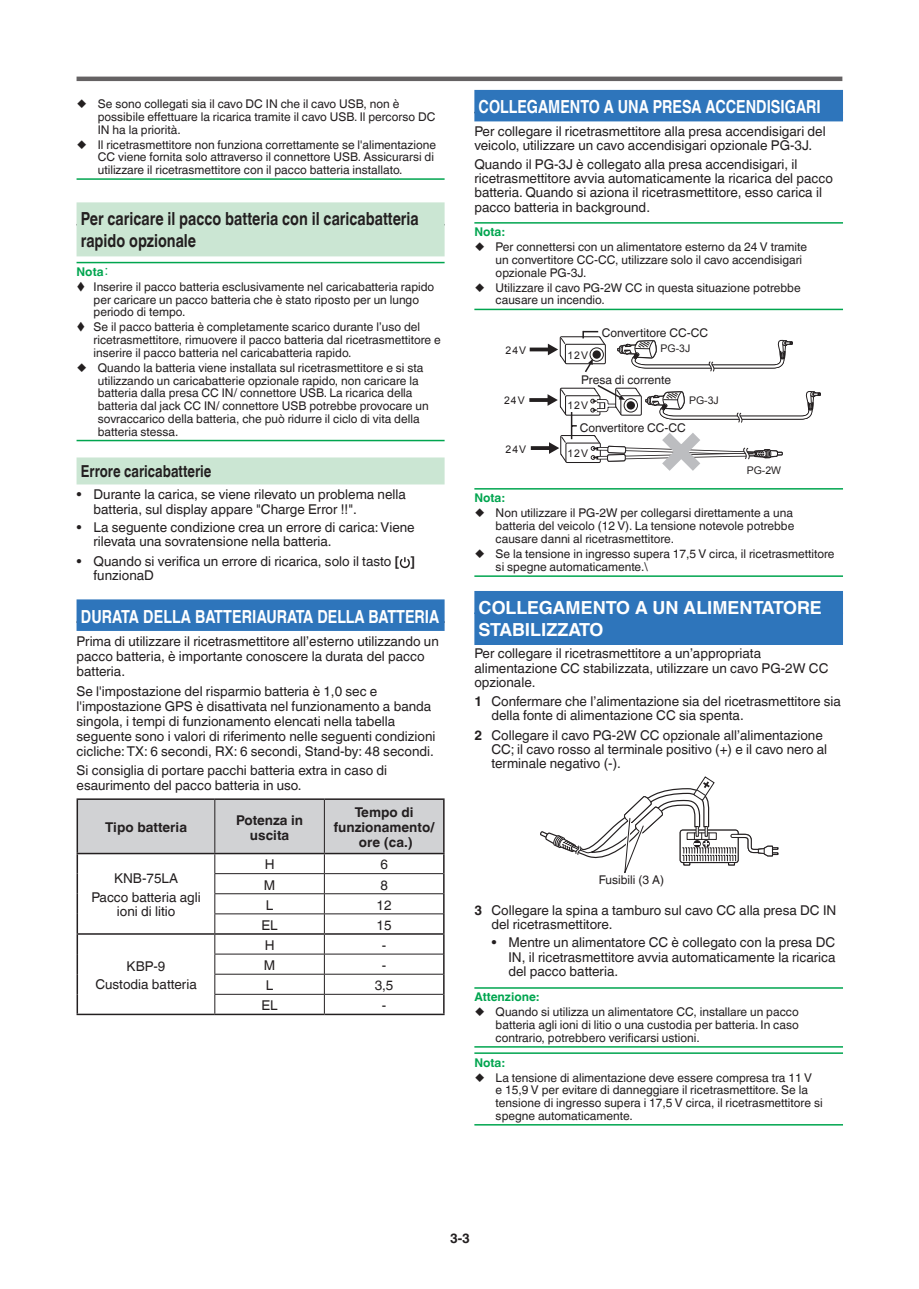
<style>
.page{position:relative;width:919px;height:1289px;background:#fff}
.page>*{position:absolute;margin:0;border:0;box-sizing:border-box;transform-origin:0 0}
.t1{font:700 18px "Helvetica World";color:#fff;scale:.8 1}
.t2{font:700 18px/21.6px "Helvetica World";color:#231f20;scale:.8 1}
.t3{font:700 18px/21.6px "Helvetica World";color:#fff}
.t4{font:700 16.5px "Helvetica World";color:#231f20;scale:.8 1}
.t5{font:13.5px/14.2px "Helvetica World";color:#231f20}
.t6{font:700 13.5px/15px "Helvetica World";color:#231f20;text-align:center}
.t7{font:12px/12.8px "Helvetica World";color:#231f20}
.t8{font:700 12px "Helvetica World";color:#00a54f}
.t9{font:10.5px "Arial";letter-spacing:.1em;color:#231f20}
.s1{font-weight:700;color:#00a54f}
.s2{font-family:"Koz Min Pro";color:#00a54f}
.s3{font-weight:700}
</style>
<div class="page">
<hr style="left:77px;top:77px;width:765px;height:4px;background:#656263">
<hr style="left:77px;top:178px;width:367px;height:2px;background:#00a54f">
<div style="left:77px;top:202px;width:367px;height:54px;background:#cbe6d3"></div>
<hr style="left:77px;top:262px;width:367px;height:1px;background:#00a54f">
<hr style="left:77px;top:440px;width:367px;height:1px;background:#00a54f">
<div style="left:77px;top:457px;width:367px;height:27px;background:#cbe6d3"></div>
<div style="left:77px;top:599px;width:367px;height:32px;background:#2e75bb"></div>
<svg style="left:399px;top:557px;width:11px;height:11px"></svg>
<hr style="left:77px;top:1013px;width:138px;height:2px;background:#231f20">
<hr style="left:77px;top:798px;width:138px;height:2px;background:#231f20">
<hr style="left:215px;top:798px;width:109px;height:2px;background:#231f20">
<hr style="left:324px;top:798px;width:120px;height:2px;background:#231f20">
<svg style="left:77px;top:799px;width:367px;height:214px"></svg>
<hr style="left:215px;top:1013px;width:109px;height:2px;background:#231f20">
<hr style="left:324px;top:1013px;width:120px;height:2px;background:#231f20">
<div style="left:474px;top:90px;width:368px;height:31px;background:#2e75bb"></div>
<hr style="left:474px;top:222px;width:368px;height:2px;background:#00a54f">
<hr style="left:474px;top:309px;width:368px;height:1px;background:#00a54f">
<hr style="left:474px;top:488px;width:368px;height:1px;background:#00a54f">
<hr style="left:474px;top:575px;width:368px;height:2px;background:#00a54f">
<div style="left:474px;top:591px;width:368px;height:54px;background:#2e75bb"></div>
<hr style="left:474px;top:987px;width:368px;height:1px;background:#00a54f">
<hr style="left:474px;top:1046px;width:368px;height:1px;background:#00a54f">
<hr style="left:474px;top:1052px;width:368px;height:1px;background:#00a54f">
<hr style="left:474px;top:1124px;width:368px;height:1px;background:#00a54f">
<svg style="left:617px;top:339px;width:176px;height:33px"></svg>
<svg style="left:529px;top:385px;width:292px;height:86px"></svg>
<svg style="left:529px;top:331px;width:77px;height:41px"></svg>
<svg style="left:540px;top:776px;width:238px;height:97px"></svg>
<p class="t7" style="left:98px;top:98px;width:339px;text-indent:-21px">○ Se sono collegati sia il cavo DC IN che il cavo USB, non è possibile effettuare la ricarica tramite il cavo USB. Il percorso DC<br>IN ha la priorità.</p>
<p class="t7" style="left:98px;top:138px;width:340px;text-indent:-21px">○ Il ricetrasmettitore non funziona correttamente se l'alimentazione<br>CC viene fornita solo attraverso il connettore USB. Assicurarsi di utilizzare il ricetrasmettitore con il pacco batteria installato.</p>
<h1 class="t2" style="left:81px;top:208px;width:424px">Per caricare il pacco batteria con il caricabatteria rapido opzionale</h1>
<p class="t7" style="left:94px;top:264px;width:342px;line-height:14.9px;text-indent:-17px"><span class="s1">Nota</span><span class="s2">：<br></span>Inserire il pacco batteria esclusivamente nel caricabatteria rapido</p>
<p class="t7" style="left:94px;top:293px;width:327px">per caricare un pacco batteria che è stato riposto per un lungo periodo di tempo.</p>
<p class="t7" style="left:94px;top:321px;width:349px">Se il pacco batteria è completamente scarico durante l’uso del ricetrasmettitore, rimuovere il pacco batteria dal ricetrasmettitore e inserire il pacco batteria nel caricabatteria rapido.</p>
<p class="t7" style="left:98px;top:361px;width:332px;text-indent:-21px">○ Quando la batteria viene installata sul ricetrasmettitore e si sta utilizzando un caricabatterie opzionale rapido, non caricare la batteria dalla presa CC IN/ connettore USB. La ricarica della batteria dal jack CC IN/ connettore USB potrebbe provocare un sovraccarico della batteria, che può ridurre il ciclo di vita della batteria stessa.</p>
<h2 class="t4" style="left:81px;top:461px;width:165px">Errore caricabatterie</h2>
<p class="t5" style="left:94px;top:487px;width:314px;text-indent:-17px">• Durante la carica, se viene rilevato un problema nella batteria, sul display appare "Charge Error !!".</p>
<p class="t5" style="left:94px;top:520px;width:323px;text-indent:-17px">• La seguente condizione crea un errore di carica: Viene rilevata una sovratensione nella batteria.</p>
<p class="t5" style="left:94px;top:554px;width:323px;text-indent:-17px">• Quando si verifica un errore di ricarica, solo il tasto <span class="s3">[ ] </span>funzionaD</p>
<h1 class="t1" style="left:81px;top:606px;width:449px">DURATA DELLA BATTERIAURATA DELLA BATTERIA</h1>
<p class="t5" style="left:77px;top:634px;width:364px;line-height:15px">Prima di utilizzare il ricetrasmettitore all’esterno utilizzando un pacco batteria, è importante conoscere la durata del pacco batteria.</p>
<p class="t5" style="left:77px;top:683px;width:360px;line-height:15px">Se l'impostazione del risparmio batteria è 1,0 sec e l'impostazione GPS è disattivata nel funzionamento a banda singola, i tempi di funzionamento elencati nella tabella seguente sono i valori di riferimento nelle seguenti condizioni cicliche: TX: 6 secondi, RX: 6 secondi, Stand-by: 48 secondi.</p>
<p class="t5" style="left:77px;top:762px;width:312px;line-height:15px">Si consiglia di portare pacchi batteria extra in caso di esaurimento del pacco batteria in uso.</p>
<p class="t6" style="left:105px;top:820px;width:84px">Tipo batteria</p>
<p class="t6" style="left:236px;top:812px;width:69px">Potenza in uscita</p>
<p class="t6" style="left:334px;top:805px;width:102px">Tempo di funzionamento/ ore (ca.)</p>
<p class="t5" style="left:91px;top:869px;width:111px;line-height:18.5px;text-align:center">KNB-75LA<br>Pacco batteria agli</p>
<p class="t5" style="left:117px;top:904px;width:60px">ioni di litio</p>
<p class="t5" style="left:265px;top:857px;width:11px">H</p>
<p class="t5" style="left:380px;top:857px;width:9px">6</p>
<p class="t5" style="left:264px;top:877px;width:13px">M</p>
<p class="t5" style="left:380px;top:877px;width:9px">8</p>
<p class="t5" style="left:266px;top:897px;width:9px">L</p>
<p class="t5" style="left:376px;top:897px;width:17px">12</p>
<p class="t5" style="left:261px;top:917px;width:18px">EL</p>
<p class="t5" style="left:376px;top:917px;width:17px">15</p>
<p class="t5" style="left:95px;top:956px;width:103px;line-height:18.5px;text-align:center">KBP-9<br>Custodia batteria</p>
<p class="t5" style="left:265px;top:938px;width:11px">H</p>
<p class="t5" style="left:382px;top:938px;width:6px">-</p>
<p class="t5" style="left:264px;top:958px;width:13px">M</p>
<p class="t5" style="left:382px;top:958px;width:6px">-</p>
<p class="t5" style="left:266px;top:978px;width:9px">L</p>
<p class="t5" style="left:374px;top:978px;width:20px">3,5</p>
<p class="t5" style="left:261px;top:998px;width:18px">EL</p>
<p class="t5" style="left:382px;top:998px;width:6px">-</p>
<h1 class="t1" style="left:478px;top:97px;width:429px">COLLEGAMENTO A UNA PRESA ACCENDISIGARI</h1>
<p class="t5" style="left:474px;top:124px;width:353px">Per collegare il ricetrasmettitore alla presa accendisigari del veicolo, utilizzare un cavo accendisigari opzionale PG-3J.</p>
<p class="t5" style="left:474px;top:157px;width:360px">Quando il PG-3J è collegato alla presa accendisigari, il ricetrasmettitore avvia automaticamente la ricarica del pacco batteria. Quando si aziona il ricetrasmettitore, esso carica il pacco batteria in background.</p>
<p class="t8" style="left:474px;top:225px;width:32px">Nota:</p>
<p class="t7" style="left:495px;top:241px;width:313px;text-indent:-21px">○ Per connettersi con un alimentatore esterno da 24 V tramite un convertitore CC-CC, utilizzare solo il cavo accendisigari opzionale PG-3J.</p>
<p class="t7" style="left:495px;top:281px;width:306px;text-indent:-21px">○ Utilizzare il cavo PG-2W CC in questa situazione potrebbe causare un incendio.</p>
<p class="t7" style="left:601px;top:326px;width:108px">Convertitore CC-CC</p>
<p class="t9" style="left:505px;top:343px;width:22px">24V</p>
<p class="t9" style="left:660px;top:342px;width:31px">PG-3J</p>
<p class="t9" style="left:567px;top:348px;width:22px">12V</p>
<p class="t7" style="left:581px;top:373px;width:91px">Presa di corrente</p>
<p class="t9" style="left:504px;top:393px;width:22px">24V</p>
<p class="t9" style="left:689px;top:393px;width:31px">PG-3J</p>
<p class="t9" style="left:567px;top:398px;width:22px">12V</p>
<p class="t9" style="left:505px;top:442px;width:22px">24V</p>
<p class="t7" style="left:579px;top:421px;width:108px">Convertitore CC-CC</p>
<p class="t9" style="left:567px;top:447px;width:22px">12V</p>
<p class="t9" style="left:746px;top:464px;width:36px">PG-2W</p>
<p class="t8" style="left:474px;top:491px;width:32px">Nota:</p>
<p class="t7" style="left:495px;top:506px;width:300px;text-align:justify;text-indent:-21px">○ Non utilizzare il PG-2W per collegarsi direttamente a una batteria del veicolo (12 V). La tensione notevole potrebbe causare danni al ricetrasmettitore.</p>
<p class="t7" style="left:495px;top:546px;width:340px;line-height:13.5px;text-indent:-21px">○ Se la tensione in ingresso supera 17,5 V circa, il ricetrasmettitore si spegne automaticamente.\</p>
<h1 class="t3" style="left:478px;top:597px;width:345px">COLLEGAMENTO A UN ALIMENTATORE<br>STABILIZZATO</h1>
<p class="t5" style="left:474px;top:646px;width:355px">Per collegare il ricetrasmettitore a un’appropriata alimentazione CC stabilizzata, utilizzare un cavo PG-2W CC opzionale.</p>
<p class="t5" style="left:491px;top:694px;width:351px;text-indent:-17px"><span class="s3">1</span> Confermare che l’alimentazione sia del ricetrasmettitore sia della fonte di alimentazione CC sia spenta.</p>
<p class="t5" style="left:491px;top:728px;width:337px;text-indent:-17px"><span class="s3">2</span> Collegare il cavo PG-2W CC opzionale all’alimentazione<br>CC; il cavo rosso al terminale positivo (+) e il cavo nero al terminale negativo (-).</p>
<p class="t7" style="left:599px;top:874px;width:67px">Fusibili (3 A)</p>
<p class="t5" style="left:491px;top:902px;width:346px;text-indent:-17px"><span class="s3">3</span> Collegare la spina a tamburo sul cavo CC alla presa DC IN del ricetrasmettitore.</p>
<p class="t5" style="left:508px;top:935px;width:328px;text-align:justify;text-indent:-17px">• Mentre un alimentatore CC è collegato con la presa DC IN, il ricetrasmettitore avvia automaticamente la ricarica del pacco batteria.</p>
<p class="t8" style="left:474px;top:990px;width:66px">Attenzione:</p>
<p class="t7" style="left:495px;top:1005px;width:304px;text-align:justify;text-indent:-21px">○ Quando si utilizza un alimentatore CC, installare un pacco batteria agli ioni di litio o una custodia per batteria. In caso contrario, potrebbero verificarsi ustioni.</p>
<p class="t8" style="left:474px;top:1055px;width:32px">Nota:</p>
<p class="t7" style="left:495px;top:1070px;width:328px;text-indent:-21px">○ La tensione di alimentazione deve essere compresa tra 11 V<br>e 15,9 V per evitare di danneggiare il ricetrasmettitore. Se la tensione di ingresso supera i 17,5 V circa, il ricetrasmettitore si spegne automaticamente.</p>
<p class="t6" style="left:450px;top:1231px;width:22px">3-3</p>
</div>
